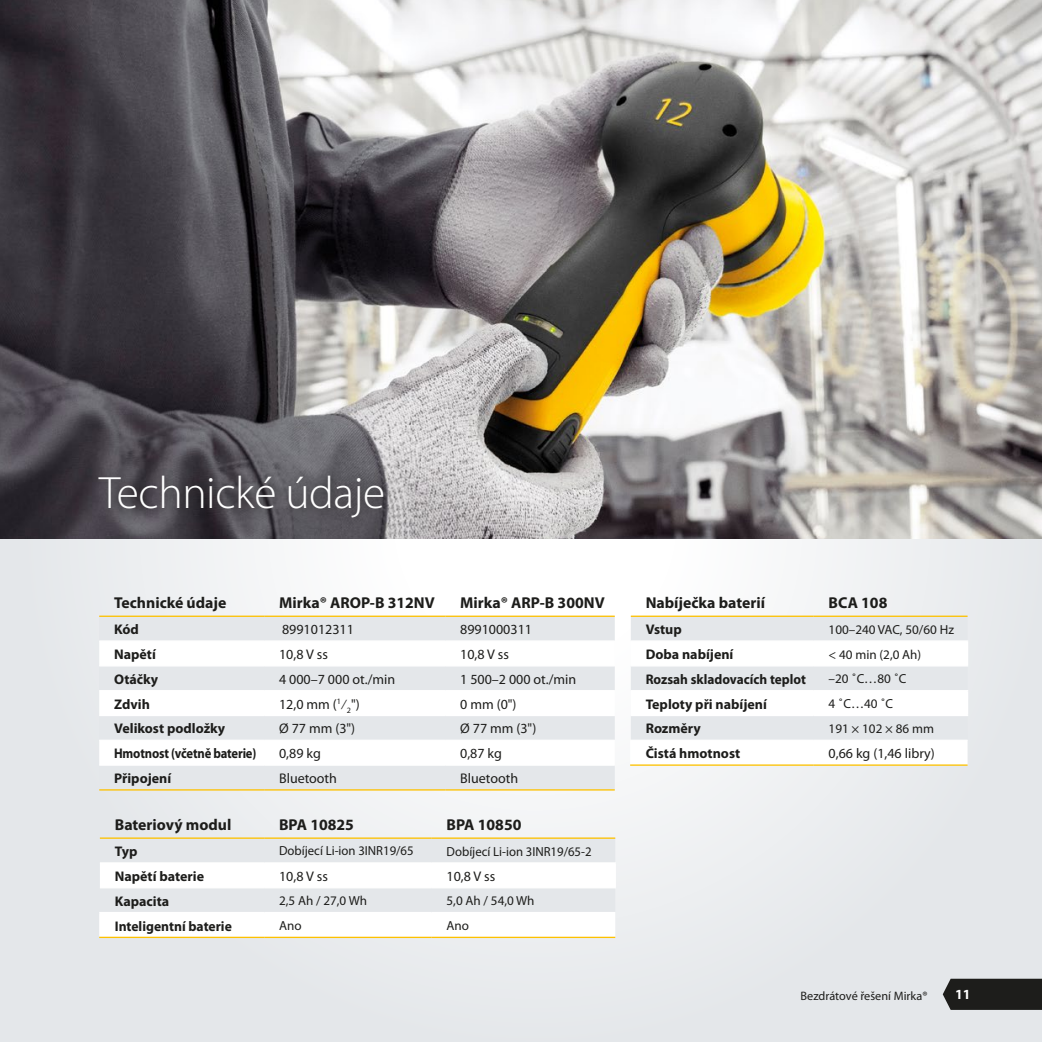
<style>
.page{position:relative;width:1042px;height:1042px;background:#fff}
.page>*{position:absolute;margin:0;border:0;box-sizing:border-box;transform-origin:0 0}
.t1{font:300 45.5px "Myriad Pro";letter-spacing:-.01em;color:#fff}
.t2{font:700 15.75px "Myriad Pro";color:#1d1d1b}
.t3{font:14px "Myriad Pro";color:#1d1d1b}
.t4{font:700 14px "Myriad Pro";color:#1d1d1b}
.t5{font:700 14px "Myriad Pro";color:#1d1d1b;scale:.95 1}
.t6{font:700 14px "Myriad Pro";color:#1d1d1b;scale:.9 1}
.t7{font:700 14px "Myriad Pro";color:#fff}
.t8{font:13.12px "Myriad Pro";color:#1d1d1b}
.t9{font:12.25px "Myriad Pro";color:#1d1d1b}
</style>
<div class="page">
<svg style="left:1px;top:538px;width:1041px;height:504px;fill:#e7eaec"></svg>
<img style="left:0;top:0;width:1042px;height:538px">
<div style="left:90px;top:467px;width:304px;height:61px;background:#1d1d1b;opacity:.75"></div>
<div style="left:99px;top:617px;width:516px;height:172px;background:#e4e7ea"></div>
<svg style="left:99px;top:642px;width:516px;height:122px"></svg>
<hr style="left:99px;top:640px;width:165px;height:2px;background:#fff">
<hr style="left:263px;top:691px;width:2px;height:24px;background:#fff">
<svg style="left:445px;top:691px;width:1px;height:24px"></svg>
<hr style="left:263px;top:741px;width:2px;height:23px;background:#fff">
<svg style="left:445px;top:741px;width:1px;height:23px"></svg>
<hr style="left:264px;top:640px;width:181px;height:2px;background:#fff">
<hr style="left:263px;top:642px;width:2px;height:23px;background:#fff">
<hr style="left:445px;top:640px;width:170px;height:2px;background:#fff">
<svg style="left:445px;top:642px;width:1px;height:23px"></svg>
<hr style="left:99px;top:665px;width:165px;height:1px;background:#fff">
<hr style="left:264px;top:665px;width:181px;height:1px;background:#fff">
<hr style="left:445px;top:665px;width:170px;height:1px;background:#fff">
<hr style="left:99px;top:690px;width:165px;height:1px;background:#fff">
<hr style="left:264px;top:690px;width:181px;height:1px;background:#fff">
<hr style="left:445px;top:690px;width:170px;height:1px;background:#fff">
<hr style="left:99px;top:715px;width:165px;height:1px;background:#fff">
<hr style="left:264px;top:715px;width:181px;height:1px;background:#fff">
<hr style="left:445px;top:715px;width:170px;height:1px;background:#fff">
<hr style="left:99px;top:739px;width:165px;height:2px;background:#fff">
<hr style="left:264px;top:739px;width:181px;height:2px;background:#fff">
<hr style="left:445px;top:739px;width:170px;height:2px;background:#fff">
<hr style="left:99px;top:615px;width:165px;height:2px;background:#fdc100">
<hr style="left:264px;top:615px;width:181px;height:2px;background:#fdc100">
<hr style="left:445px;top:615px;width:170px;height:2px;background:#fdc100">
<hr style="left:99px;top:764px;width:165px;height:2px;background:#fff">
<hr style="left:264px;top:764px;width:181px;height:2px;background:#fff">
<hr style="left:445px;top:764px;width:170px;height:2px;background:#fff">
<hr style="left:99px;top:789px;width:165px;height:1px;background:#fdc100">
<hr style="left:264px;top:789px;width:181px;height:1px;background:#fdc100">
<hr style="left:445px;top:789px;width:170px;height:1px;background:#fdc100">
<img style="left:0;top:864px;width:4px;height:178px">
<hr style="left:631px;top:615px;width:183px;height:2px;background:#fdc100">
<hr style="left:814px;top:615px;width:153px;height:2px;background:#fdc100">
<svg style="left:630px;top:616px;width:338px;height:149px"></svg>
<hr style="left:630px;top:739px;width:184px;height:2px;background:#fff">
<hr style="left:814px;top:739px;width:153px;height:2px;background:#fff">
<hr style="left:630px;top:764px;width:184px;height:2px;background:#fdc100">
<hr style="left:814px;top:764px;width:153px;height:2px;background:#fdc100">
<hr style="left:432px;top:862px;width:184px;height:1px;background:#fff">
<svg style="left:100px;top:839px;width:515px;height:97px"></svg>
<hr style="left:614px;top:863px;width:2px;height:24px;background:#fff">
<hr style="left:100px;top:887px;width:164px;height:1px;background:#fff">
<hr style="left:264px;top:887px;width:168px;height:1px;background:#fff">
<hr style="left:432px;top:887px;width:184px;height:1px;background:#fff">
<hr style="left:100px;top:837px;width:164px;height:2px;background:#fdc100">
<hr style="left:264px;top:837px;width:168px;height:2px;background:#fdc100">
<hr style="left:432px;top:837px;width:183px;height:2px;background:#fdc100">
<hr style="left:99px;top:913px;width:2px;height:23px;background:#fff">
<hr style="left:99px;top:912px;width:165px;height:1px;background:#fff">
<hr style="left:264px;top:912px;width:168px;height:1px;background:#fff">
<hr style="left:432px;top:912px;width:183px;height:1px;background:#fff">
<hr style="left:99px;top:936px;width:165px;height:2px;background:#fdc100">
<hr style="left:264px;top:936px;width:168px;height:2px;background:#fdc100">
<hr style="left:432px;top:936px;width:183px;height:2px;background:#fdc100">
<svg style="left:943px;top:978px;width:99px;height:32px"></svg>
<h1 class="t1" style="left:99px;top:468px;width:287px">Technické údaje</h1>
<p class="t2" style="left:114px;top:592px;width:114px">Technické údaje</p>
<p class="t2" style="left:279px;top:592px;width:157px">Mirka® AROP-B 312NV</p>
<p class="t2" style="left:460px;top:592px;width:146px">Mirka® ARP-B 300NV</p>
<p class="t4" style="left:114px;top:620px;width:26px">Kód</p>
<p class="t3" style="left:282px;top:622px;width:73px">8991012311</p>
<p class="t3" style="left:460px;top:622px;width:73px">8991000311</p>
<p class="t4" style="left:114px;top:645px;width:43px">Napětí</p>
<p class="t3" style="left:279px;top:647px;width:50px">10,8 V ss</p>
<p class="t3" style="left:460px;top:647px;width:50px">10,8 V ss</p>
<p class="t4" style="left:114px;top:670px;width:46px">Otáčky</p>
<p class="t3" style="left:279px;top:671px;width:118px">4 000–7 000 ot./min</p>
<p class="t3" style="left:460px;top:671px;width:118px">1 500–2 000 ot./min</p>
<p class="t4" style="left:114px;top:695px;width:37px">Zdvih</p>
<p class="t3" style="left:279px;top:696px;width:82px">12,0 mm (<sup>1</sup>⁄<sub>2</sub>")</p>
<p class="t3" style="left:460px;top:696px;width:58px">0 mm (0")</p>
<p class="t4" style="left:114px;top:719px;width:113px">Velikost podložky</p>
<p class="t3" style="left:279px;top:721px;width:78px">Ø 77 mm (3")</p>
<p class="t3" style="left:460px;top:721px;width:78px">Ø 77 mm (3")</p>
<p class="t6" style="left:114px;top:744px;width:160px">Hmotnost (včetně baterie)</p>
<p class="t3" style="left:279px;top:746px;width:43px">0,89 kg</p>
<p class="t3" style="left:460px;top:746px;width:43px">0,87 kg</p>
<p class="t4" style="left:114px;top:769px;width:59px">Připojení</p>
<p class="t3" style="left:279px;top:771px;width:59px">Bluetooth</p>
<p class="t3" style="left:460px;top:771px;width:59px">Bluetooth</p>
<p class="t2" style="left:115px;top:814px;width:118px">Bateriový modul</p>
<p class="t2" style="left:279px;top:814px;width:76px">BPA 10825</p>
<p class="t2" style="left:446px;top:814px;width:76px">BPA 10850</p>
<p class="t4" style="left:115px;top:842px;width:24px">Typ</p>
<p class="t8" style="left:279px;top:844px;width:136px">Dobíjecí Li-ion 3INR19/65</p>
<p class="t8" style="left:446px;top:844px;width:146px">Dobíjecí Li-ion 3INR19/65-2</p>
<p class="t4" style="left:115px;top:867px;width:91px">Napětí baterie</p>
<p class="t3" style="left:279px;top:868px;width:50px">10,8 V ss</p>
<p class="t3" style="left:446px;top:868px;width:50px">10,8 V ss</p>
<p class="t4" style="left:115px;top:892px;width:56px">Kapacita</p>
<p class="t8" style="left:279px;top:893px;width:89px">2,5 Ah / 27,0 Wh</p>
<p class="t8" style="left:446px;top:893px;width:89px">5,0 Ah / 54,0 Wh</p>
<p class="t4" style="left:115px;top:916px;width:119px">Inteligentní baterie</p>
<p class="t8" style="left:279px;top:918px;width:24px">Ano</p>
<p class="t8" style="left:446px;top:918px;width:24px">Ano</p>
<p class="t2" style="left:646px;top:592px;width:121px">Nabíječka baterií</p>
<p class="t2" style="left:828px;top:592px;width:60px">BCA 108</p>
<p class="t4" style="left:646px;top:620px;width:38px">Vstup</p>
<p class="t8" style="left:828px;top:622px;width:127px">100–240 VAC, 50/60 Hz</p>
<p class="t4" style="left:646px;top:645px;width:89px">Doba nabíjení</p>
<p class="t8" style="left:828px;top:647px;width:94px">&lt; 40 min (2,0 Ah)</p>
<p class="t5" style="left:646px;top:670px;width:170px">Rozsah skladovacích teplot</p>
<p class="t8" style="left:828px;top:671px;width:79px">–20 ˚C…80 ˚C</p>
<p class="t4" style="left:646px;top:695px;width:123px">Teploty při nabíjení</p>
<p class="t8" style="left:828px;top:696px;width:66px">4 ˚C…40 ˚C</p>
<p class="t4" style="left:646px;top:719px;width:57px">Rozměry</p>
<p class="t8" style="left:828px;top:721px;width:107px">191 × 102 × 86 mm</p>
<p class="t4" style="left:646px;top:744px;width:96px">Čistá hmotnost</p>
<p class="t3" style="left:828px;top:746px;width:108px">0,66 kg (1,46 libry)</p>
<p class="t9" style="left:800px;top:989px;width:129px">Bezdrátové řešení Mirka®</p>
<p class="t7" style="left:955px;top:985px;width:17px">11</p>
</div>
